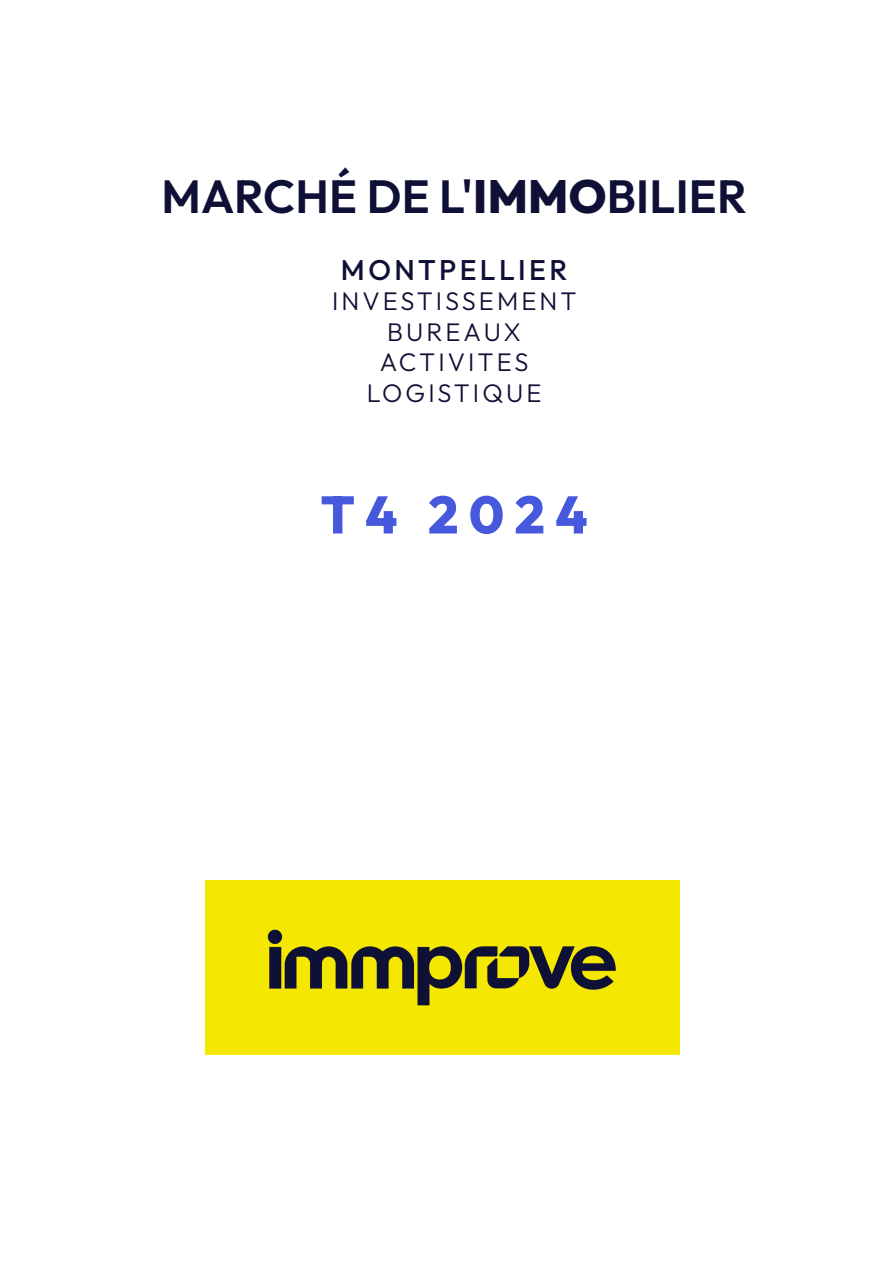
<style>
.page{position:relative;width:893px;height:1263px;background:#fff}
.page>*{position:absolute;margin:0;border:0;box-sizing:border-box;transform-origin:0 0}
.t1{font:800 52.5px "Outfit";letter-spacing:.2em;color:#4658db}
.t2{font:600 46.5px "Outfit";letter-spacing:.005em;color:#0f1035}
.t3{font:500 28.5px "Outfit";letter-spacing:.12em;color:#0f1035}
.t4{font:300 25.5px "Outfit";letter-spacing:.12em;color:#0f1035}
.s1{font-weight:800}
</style>
<div class="page">
<img style="left:206px;top:881px;width:473px;height:174px">
<p class="t2" style="left:161px;top:166px;width:587px">MARCHÉ DE L'<span class="s1">IMMO</span>BILIER</p>
<p class="t3" style="left:341px;top:251px;width:228px">MONTPELLIER</p>
<p class="t4" style="left:332px;top:285px;width:246px">INVESTISSEMENT</p>
<p class="t4" style="left:387px;top:316px;width:135px">BUREAUX</p>
<p class="t4" style="left:380px;top:347px;width:150px">ACTIVITES</p>
<p class="t4" style="left:367px;top:377px;width:176px">LOGISTIQUE</p>
<p class="t1" style="left:321px;top:480px;width:268px">T4 2024</p>
</div>
